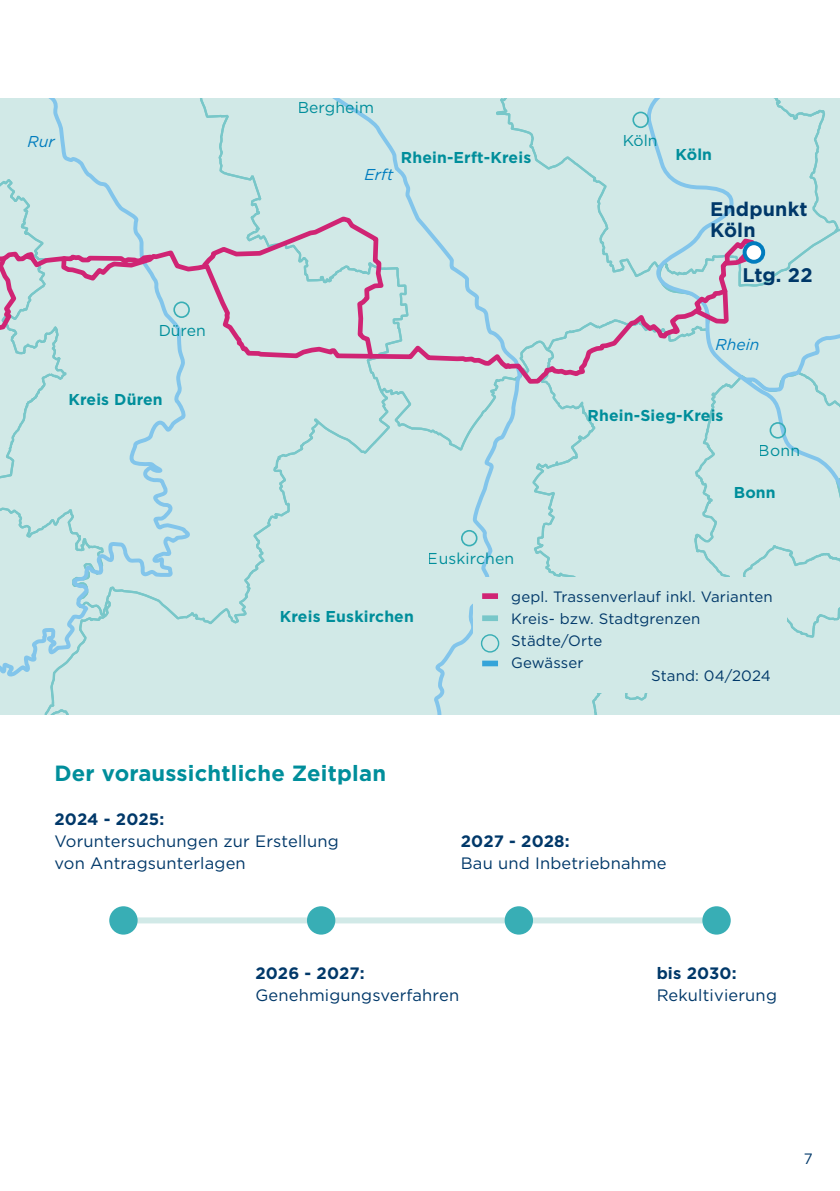
<style>
.page{position:relative;width:840px;height:1191px;background:#fff}
.page>*{position:absolute;margin:0;border:0;box-sizing:border-box;transform-origin:0 0}
.t1{font:700 22px "Gotham";letter-spacing:.01em;color:#008e9b}
.t2{font:700 19.6px/21px "Gotham";letter-spacing:.01em;color:#003869}
.t3{font:16.4px/22px "Gotham";letter-spacing:.01em;color:#003869}
.t4{font:700 16.4px "Gotham";letter-spacing:.01em;color:#003869}
.t5{font:700 15.8px "Gotham";letter-spacing:.01em;color:#008e9b}
.t6{font:15.8px "Gotham";letter-spacing:.01em;color:#008e9b}
.t7{font:italic 15.8px "Gotham";color:#007cbe}
.t8{font:15px/22px "Gotham";letter-spacing:.01em;color:#003869}
</style>
<div class="page">
<div style="left:191px;top:98px;width:78px;height:575px;background:#d1e9e7"></div>
<div style="left:530px;top:130px;width:159px;height:584px;background:#d1e9e7"></div>
<div style="left:550px;top:545px;width:289px;height:169px;background:#d1e9e7"></div>
<svg style="left:0;top:98px;width:191px;height:616px"></svg>
<div style="left:269px;top:98px;width:253px;height:616px;background:#d1e9e7"></div>
<div style="left:580px;top:98px;width:259px;height:395px;background:#d1e9e7"></div>
<div style="left:460px;top:530px;width:17px;height:16px;border:2px solid #38aeb5;border-radius:50%"></div>
<div style="left:632px;top:112px;width:16px;height:16px;border:2px solid #38aeb5;border-radius:50%"></div>
<svg style="left:0;top:236px;width:758px;height:191px"></svg>
<svg style="left:0;top:248px;width:9px;height:174px"></svg>
<svg style="left:59px;top:252px;width:97px;height:15px"></svg>
<svg style="left:198px;top:214px;width:189px;height:148px"></svg>
<svg style="left:689px;top:286px;width:150px;height:314px"></svg>
<svg style="left:676px;top:98px;width:163px;height:170px"></svg>
<svg style="left:22px;top:249px;width:16px;height:15px"></svg>
<div style="left:744px;top:243px;width:18px;height:19px;background:#fff;border-radius:50%"></div>
<div style="left:742px;top:241px;width:22px;height:23px;border:4px solid #007cbe;border-radius:50%"></div>
<div style="left:472px;top:576px;width:313px;height:116px;background:#d1e9e7"></div>
<div style="left:480px;top:634px;width:19px;height:18px;border:1px solid #38aeb5;border-radius:50%"></div>
<div style="left:482px;top:615px;width:15px;height:6px;background:#78c7c9"></div>
<div style="left:482px;top:593px;width:15px;height:6px;background:#d02474"></div>
<div style="left:482px;top:660px;width:15px;height:6px;background:#35a4d9"></div>
<div style="left:122px;top:917px;width:595px;height:6px;background:#d1e9e7"></div>
<div style="left:109px;top:906px;width:28px;height:28px;background:#38aeb5;border-radius:50%"></div>
<div style="left:307px;top:906px;width:28px;height:28px;background:#38aeb5;border-radius:50%"></div>
<div style="left:504px;top:906px;width:28px;height:28px;background:#38aeb5;border-radius:50%"></div>
<div style="left:702px;top:906px;width:28px;height:28px;background:#38aeb5;border-radius:50%"></div>
<p class="t7" style="left:27px;top:131px;width:29px">Rur</p>
<p class="t6" style="left:158px;top:320px;width:49px">Düren</p>
<p class="t5" style="left:68px;top:389px;width:96px">Kreis Düren</p>
<p class="t6" style="left:297px;top:97px;width:78px">Bergheim</p>
<p class="t7" style="left:364px;top:165px;width:30px">Erft</p>
<p class="t6" style="left:622px;top:130px;width:37px">Köln</p>
<p class="t5" style="left:400px;top:147px;width:132px">Rhein-Erft-Kreis</p>
<p class="t5" style="left:675px;top:143px;width:38px">Köln</p>
<p class="t2" style="left:709px;top:199px;width:99px">Endpunkt<br>Köln</p>
<p class="t2" style="left:742px;top:264px;width:72px">Ltg. 22</p>
<p class="t7" style="left:715px;top:334px;width:45px">Rhein</p>
<p class="t6" style="left:427px;top:548px;width:88px">Euskirchen</p>
<p class="t5" style="left:587px;top:405px;width:137px">Rhein-Sieg-Kreis</p>
<p class="t6" style="left:758px;top:440px;width:43px">Bonn</p>
<p class="t5" style="left:733px;top:481px;width:43px">Bonn</p>
<p class="t5" style="left:279px;top:606px;width:135px">Kreis Euskirchen</p>
<p class="t8" style="left:511px;top:585px;width:263px">gepl. Trassenverlauf inkl. Varianten<br>Kreis- bzw. Stadtgrenzen<br>Städte/Orte<br>Gewässer</p>
<p class="t8" style="left:650px;top:664px;width:121px">Stand: 04/2024</p>
<h1 class="t1" style="left:54px;top:758px;width:333px">Der voraussichtliche Zeitplan</h1>
<p class="t4" style="left:54px;top:808px;width:111px">2024 - 2025:</p>
<p class="t3" style="left:54px;top:829px;width:285px">Voruntersuchungen zur Erstellung von Antragsunterlagen</p>
<p class="t4" style="left:460px;top:830px;width:110px">2027 - 2028:</p>
<p class="t3" style="left:460px;top:851px;width:207px">Bau und Inbetriebnahme</p>
<p class="t4" style="left:255px;top:962px;width:111px">2026 - 2027:</p>
<p class="t3" style="left:255px;top:983px;width:205px">Genehmigungsverfahren</p>
<p class="t4" style="left:656px;top:962px;width:82px">bis 2030:</p>
<p class="t3" style="left:656px;top:983px;width:122px">Rekultivierung</p>
<p class="t8" style="left:803px;top:1147px;width:10px">7</p>
</div>
